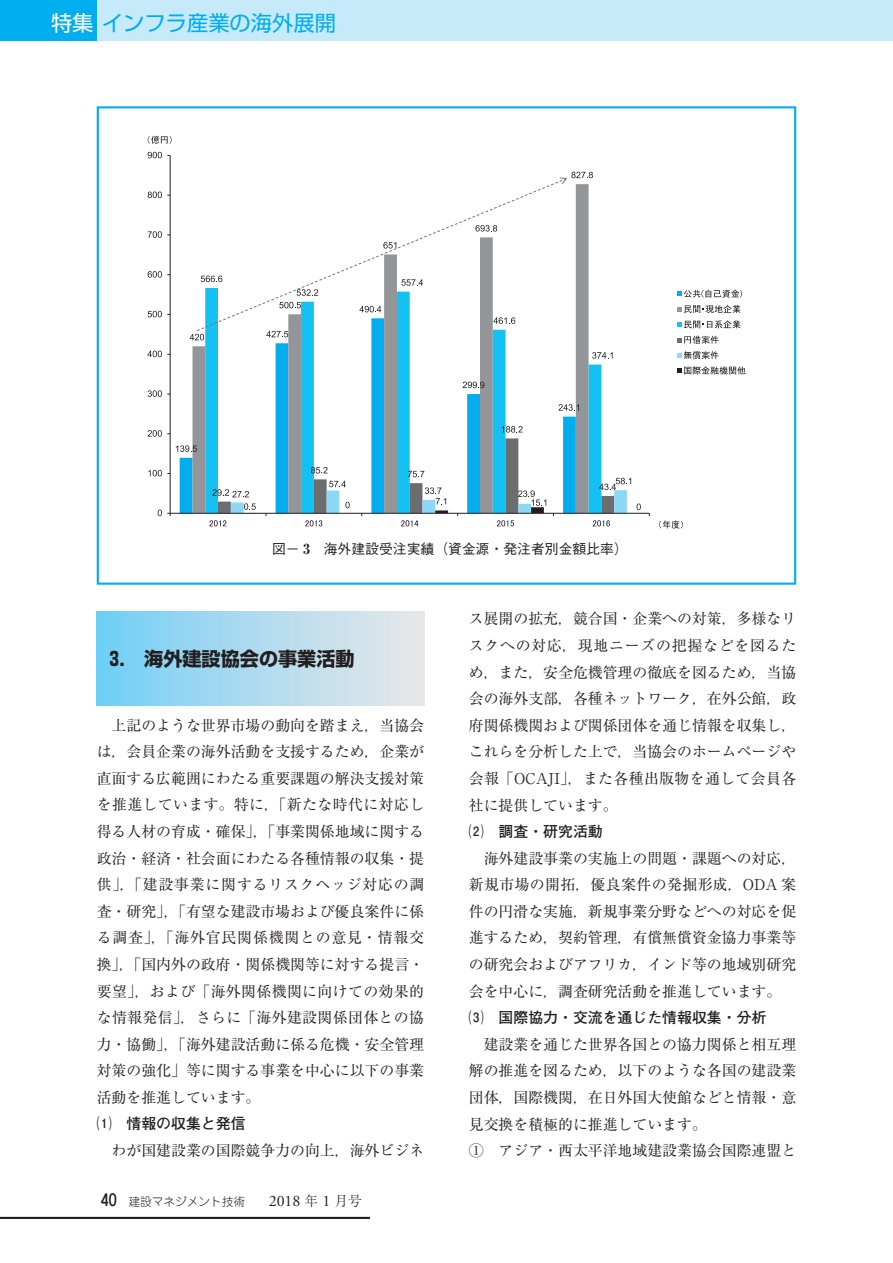
<style>
.page{position:relative;width:893px;height:1263px;background:#fff}
.page>*{position:absolute;margin:0;border:0;box-sizing:border-box;transform-origin:0 0}
.t1{font:21.3px "Shin Go Pr 6 N";color:#00aeef}
.t2{font:700 19.2px "Shin Go Pr 6 N";color:#231f20}
.t3{font:14.85px/26.5px "Ryumin Pr 6 N";color:#231f20;text-align:justify}
.t4{font:700 14.85px "Futo Go B101 Pr 6 N";color:#231f20}
.t5{font:500 13.8px "Gothic BBB Pr 6 N";color:#231f20}
.t6{font:300 11.7px "Jun 101 Pro";color:#231f20}
.s1{color:#fff}
.s2{font-family:"Ryumin Pr 6 N";font-weight:800}
.s3{font-family:"Jun 34 Pro";font-weight:500;font-size:15.9px}
.s4{font-family:"Adobe Garamond Pro";font-weight:400;font-size:15.9px}
.s5{font-family:"Ryumin Pr 6 N";font-size:13.8px}
</style>
<div class="page">
<div style="left:0;top:0;width:98px;height:40px;background:#00aeef"></div>
<div style="left:98px;top:0;width:795px;height:40px;background:#c6eafa"></div>
<div style="left:97px;top:611px;width:327px;height:95px;background:linear-gradient(to right,#72cff6,#eae7e8)"></div>
<div style="left:97px;top:106px;width:699px;height:479px;border:2px solid #00aeef"></div>
<svg style="left:180px;top:337px;width:12px;height:176px"></svg>
<svg style="left:192px;top:185px;width:397px;height:328px;fill:#939598"></svg>
<svg style="left:205px;top:288px;width:396px;height:225px"></svg>
<hr style="left:170px;top:155px;width:1px;height:358px;background:#231f20">
<hr style="left:170px;top:513px;width:479px;height:1px;background:#231f20">
<svg style="left:176px;top:445px;width:21px;height:7px"></svg>
<svg style="left:266px;top:331px;width:22px;height:6px"></svg>
<svg style="left:463px;top:382px;width:21px;height:6px"></svg>
<svg style="left:558px;top:404px;width:21px;height:7px"></svg>
<svg style="left:190px;top:334px;width:14px;height:6px"></svg>
<svg style="left:592px;top:352px;width:21px;height:7px"></svg>
<svg style="left:637px;top:503px;width:4px;height:7px"></svg>
<svg style="left:158px;top:510px;width:13px;height:6px"></svg>
<svg style="left:148px;top:470px;width:22px;height:6px"></svg>
<svg style="left:148px;top:430px;width:22px;height:7px"></svg>
<svg style="left:148px;top:390px;width:22px;height:7px"></svg>
<svg style="left:147px;top:351px;width:23px;height:6px"></svg>
<svg style="left:148px;top:311px;width:22px;height:6px"></svg>
<svg style="left:148px;top:271px;width:22px;height:7px"></svg>
<svg style="left:148px;top:231px;width:22px;height:7px"></svg>
<svg style="left:148px;top:192px;width:22px;height:6px"></svg>
<svg style="left:148px;top:152px;width:22px;height:6px"></svg>
<svg style="left:209px;top:426px;width:422px;height:100px"></svg>
<svg style="left:148px;top:136px;width:24px;height:8px"></svg>
<svg style="left:659px;top:520px;width:24px;height:9px"></svg>
<svg style="left:677px;top:290px;width:65px;height:8px"></svg>
<svg style="left:677px;top:305px;width:63px;height:8px"></svg>
<svg style="left:677px;top:320px;width:63px;height:8px"></svg>
<svg style="left:677px;top:336px;width:42px;height:8px"></svg>
<svg style="left:677px;top:351px;width:42px;height:8px"></svg>
<svg style="left:677px;top:366px;width:68px;height:9px"></svg>
<svg style="left:196px;top:181px;width:371px;height:150px"></svg>
<svg style="left:559px;top:172px;width:34px;height:13px"></svg>
<hr style="left:0;top:1217px;width:370px;height:2px;background:#231f20">
<h1 class="t1" style="left:51px;top:6px;width:286px"><span class="s1">特集</span>インフラ産業の海外展開</h1>
<p class="t5" style="left:272px;top:537px;width:357px">図－ <span class="s2">3</span>　海外建設受注実績（資金源・発注者別金額比率）</p>
<p class="t2" style="left:109px;top:643px;width:247px">3.　海外建設協会の事業活動</p>
<p class="t3" style="left:97px;top:711px;width:329px;text-indent:15px">上記のような世界市場の動向を踏まえ，当協会は，会員企業の海外活動を支援するため，企業が直面する広範囲にわたる重要課題の解決支援対策を推進しています。特に，「新たな時代に対応し得る人材の育成・確保」，「事業関係地域に関する政治・経済・社会面にわたる各種情報の収集・提供」，「建設事業に関するリスクヘッジ対応の調査・研究」，「有望な建設市場および優良案件に係る調査」，「海外官民関係機関との意見・情報交換」，「国内外の政府・関係機関等に対する提言・要望」，および「海外関係機関に向けての効果的な情報発信」，さらに「海外建設関係団体との協力・協働」，「海外建設活動に係る危機・安全管理対策の強化」等に関する事業を中心に以下の事業活動を推進しています。</p>
<p class="t4" style="left:97px;top:1112px;width:150px">⑴　情報の収集と発信</p>
<p class="t3" style="left:112px;top:1136px;width:314px">わが国建設業の国際競争力の向上，海外ビジネ</p>
<p class="t6" style="left:101px;top:1192px;width:262px"><span class="s3">40</span> 建設マネジメント技術　　<span class="s4">2018</span> <span class="s5">年</span> <span class="s4">1</span> <span class="s5">月号</span></p>
<p class="t3" style="left:469px;top:605px;width:329px">ス展開の拡充，競合国・企業への対策，多様なリスクへの対応，現地ニーズの把握などを図るため，また，安全危機管理の徹底を図るため，当協会の海外支部，各種ネットワーク，在外公館，政府関係機関および関係団体を通じ情報を収集し，これらを分析した上で，当協会のホームページや会報「OCAJI」，また各種出版物を通して会員各社に提供しています。</p>
<p class="t4" style="left:469px;top:820px;width:135px">⑵　調査・研究活動</p>
<p class="t3" style="left:469px;top:844px;width:329px;text-indent:15px">海外建設事業の実施上の問題・課題への対応，新規市場の開拓，優良案件の発掘形成，ODA 案件の円滑な実施，新規事業分野などへの対応を促進するため，契約管理，有償無償資金協力事業等の研究会およびアフリカ，インド等の地域別研究会を中心に，調査研究活動を推進しています。</p>
<p class="t4" style="left:469px;top:1006px;width:299px">⑶　国際協力・交流を通じた情報収集・分析</p>
<p class="t3" style="left:469px;top:1030px;width:329px;text-align:left;text-indent:15px">建設業を通じた世界各国との協力関係と相互理解の推進を図るため，以下のような各国の建設業団体，国際機関，在日外国大使館などと情報・意見交換を積極的に推進しています。<br>①　アジア・西太平洋地域建設業協会国際連盟と</p>
</div>
